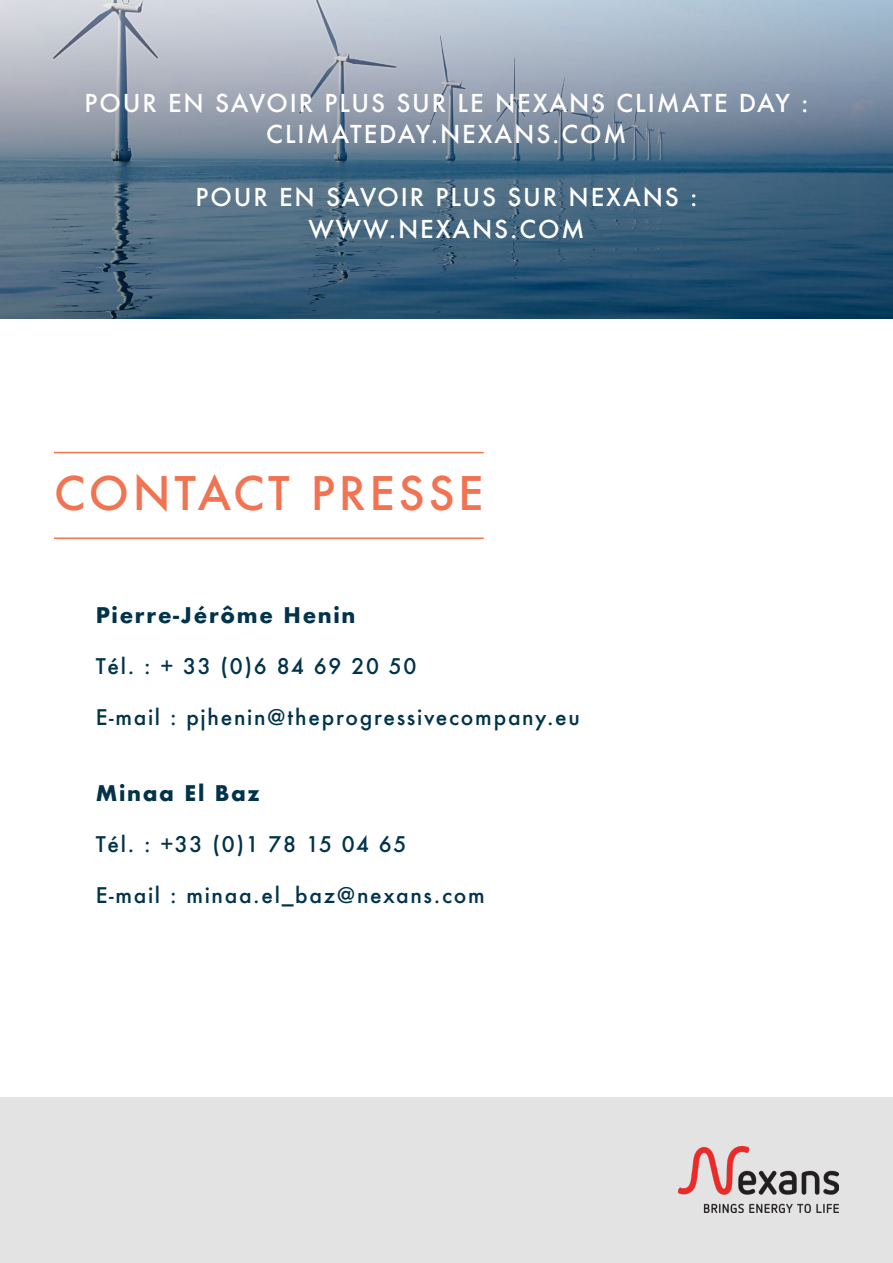
<style>
.page{position:relative;width:893px;height:1263px;background:#fff}
.page>*{position:absolute;margin:0;border:0;box-sizing:border-box;transform-origin:0 0}
.t1{font:500 45px "Futura";letter-spacing:.08em;color:#f17351}
.t2{font:500 24px/31.5px "Futura";letter-spacing:.08em;color:#fff;text-align:center}
.t3{font:500 21px "Futura";letter-spacing:.08em;color:#01334b}
.t4{font:700 21px "Futura";letter-spacing:.08em;color:#01334b}
</style>
<div class="page">
<svg style="left:0;top:0;width:893px;height:319px;background:#698298"></svg>
<div style="left:0;top:1097px;width:893px;height:166px;background:#e3e3e3"></div>
<img style="left:678px;top:1146px;width:161px;height:66px">
<hr style="left:54px;top:537px;width:430px;height:2px;background:#f17351">
<hr style="left:54px;top:452px;width:430px;height:1px;background:#f17351">
<p class="t2" style="left:85px;top:87px;width:725px">POUR EN SAVOIR PLUS SUR LE NEXANS CLIMATE DAY :<br>CLIMATEDAY.NEXANS.COM</p>
<p class="t2" style="left:195px;top:181px;width:504px">POUR EN SAVOIR PLUS SUR NEXANS :</p>
<p class="t2" style="left:308px;top:213px;width:278px">WWW.NEXANS.COM</p>
<p class="t1" style="left:54px;top:462px;width:431px">CONTACT PRESSE</p>
<p class="t4" style="left:96px;top:599px;width:261px">Pierre-Jérôme Henin</p>
<p class="t3" style="left:96px;top:651px;width:322px">Tél. : + 33 (0)6 84 69 20 50</p>
<p class="t3" style="left:96px;top:702px;width:486px">E-mail : pjhenin@theprogressivecompany.eu</p>
<p class="t4" style="left:96px;top:778px;width:166px">Minaa El Baz</p>
<p class="t3" style="left:96px;top:830px;width:312px">Tél. : +33 (0)1 78 15 04 65</p>
<p class="t3" style="left:96px;top:881px;width:390px">E-mail : minaa.el_baz@nexans.com</p>
</div>
